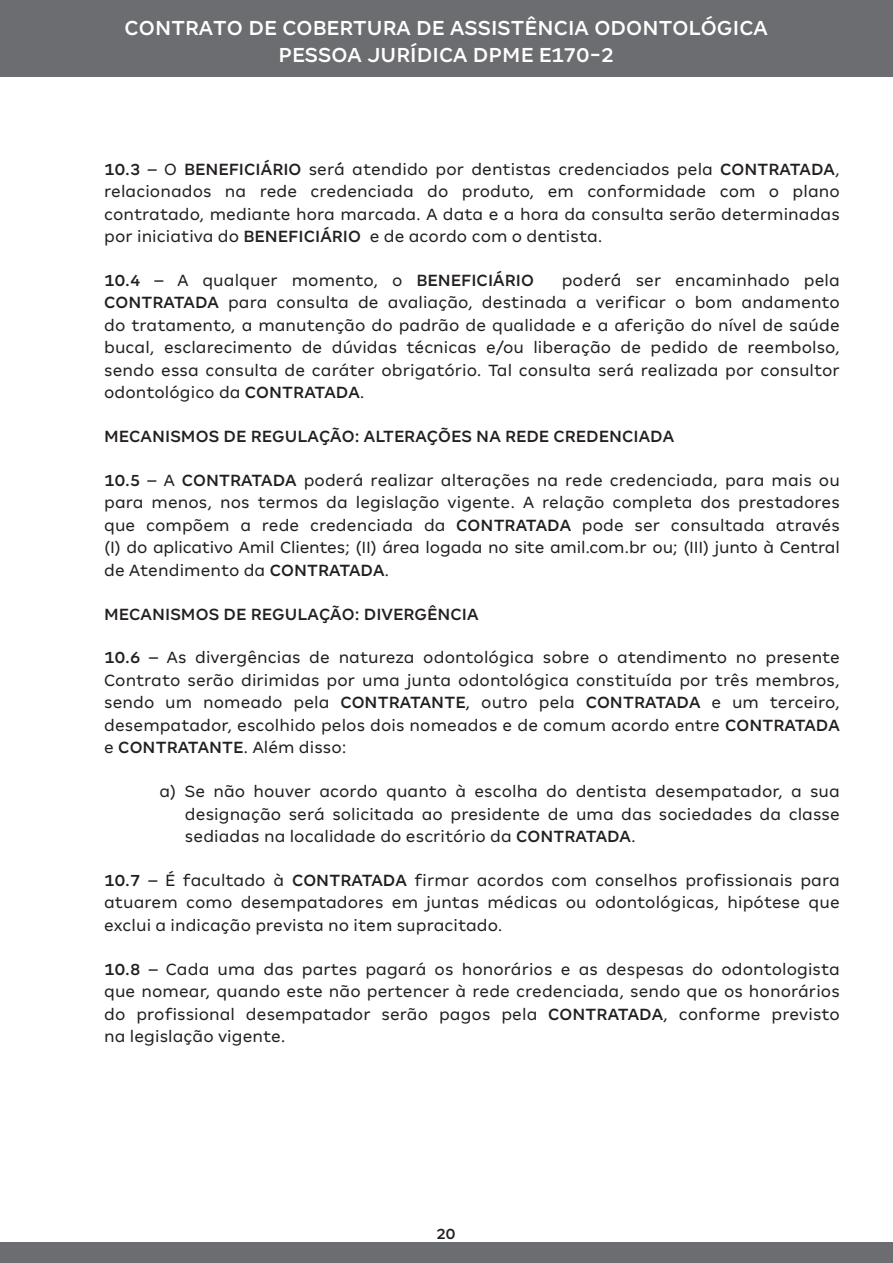
<style>
.page{position:relative;width:893px;height:1263px;background:#fff}
.page>*{position:absolute;margin:0;border:0;box-sizing:border-box;transform-origin:0 0}
.t1{font:500 22.5px/27px "Amil Typeface";letter-spacing:.005em;color:#fff;text-align:center}
.t2{font:18px/22.5px "Amil Typeface";letter-spacing:.005em;color:#231f20;text-align:justify}
.t3{font:500 18px "Amil Typeface";letter-spacing:.005em;color:#231f20}
.t4{font:500 16.5px "Amil Typeface";color:#231f20}
.s1{font-weight:500}
</style>
<div class="page">
<div style="left:0;top:1243px;width:893px;height:20px;background:#6c6d70"></div>
<div style="left:0;top:0;width:893px;height:76px;background:#6c6d70"></div>
<p class="t1" style="left:125px;top:14px;width:645px">CONTRATO DE COBERTURA DE ASSISTÊNCIA ODONTOLÓGICA<br>PESSOA JURÍDICA DPME E170-2</p>
<p class="t2" style="left:104px;top:157px;width:737px"><span class="s1">10.3</span> – O <span class="s1">BENEFICIÁRIO</span> será́ atendido por dentistas credenciados pela <span class="s1">CONTRATADA</span>, relacionados na rede credenciada do produto, em conformidade com o plano contratado, mediante hora marcada. A data e a hora da consulta serão determinadas por iniciativa do <span class="s1">BENEFICIÁRIO</span> e de acordo com o dentista.</p>
<p class="t2" style="left:104px;top:269px;width:431px"><span class="s1">10.4</span> – A qualquer momento, o <span class="s1">BENEFICIÁRIO</span></p>
<p class="t2" style="left:104px;top:269px;width:737px;text-indent:458px">poderá́ ser encaminhado pela <span class="s1">CONTRATADA</span> para consulta de avaliação, destinada a verificar o bom andamento do tratamento, a manutenção do padrão de qualidade e a aferição do nível de saúde bucal, esclarecimento de dúvidas técnicas e/ou liberação de pedido de reembolso, sendo essa consulta de caráter obrigatório. Tal consulta será realizada por consultor odontológico da <span class="s1">CONTRATADA</span>.</p>
<p class="t3" style="left:104px;top:426px;width:571px">MECANISMOS DE REGULAÇÃO: ALTERAÇÕES NA REDE CREDENCIADA</p>
<p class="t2" style="left:104px;top:469px;width:737px"><span class="s1">10.5</span> – A <span class="s1">CONTRATADA</span> poderá realizar alterações na rede credenciada, para mais ou para menos, nos termos da legislação vigente. A relação completa dos prestadores que compõem a rede credenciada da <span class="s1">CONTRATADA</span> pode ser consultada através (I) do aplicativo Amil Clientes; (II) área logada no site amil.com.br ou; (III) junto à Central de Atendimento da <span class="s1">CONTRATADA</span>.</p>
<p class="t3" style="left:104px;top:603px;width:376px">MECANISMOS DE REGULAÇÃO: DIVERGÊNCIA</p>
<p class="t2" style="left:104px;top:646px;width:737px"><span class="s1">10.6</span> – As divergências de natureza odontológica sobre o atendimento no presente Contrato serão dirimidas por uma junta odontológica constituída por três membros, sendo um nomeado pela <span class="s1">CONTRATANTE</span>, outro pela <span class="s1">CONTRATADA</span> e um terceiro, desempatador, escolhido pelos dois nomeados e de comum acordo entre <span class="s1">CONTRATADA </span>e <span class="s1">CONTRATANTE</span>. Além disso:</p>
<p class="t2" style="left:185px;top:780px;width:656px;text-indent:-26px">a) Se não houver acordo quanto à escolha do dentista desempatador, a sua designação será solicitada ao presidente de uma das sociedades da classe sediadas na localidade do escritório da <span class="s1">CONTRATADA</span>.</p>
<p class="t2" style="left:104px;top:869px;width:737px"><span class="s1">10.7</span> – É facultado à <span class="s1">CONTRATADA</span> firmar acordos com conselhos profissionais para atuarem como desempatadores em juntas médicas ou odontológicas, hipótese que exclui a indicação prevista no item supracitado.</p>
<p class="t2" style="left:104px;top:958px;width:737px"><span class="s1">10.8</span> – Cada uma das partes pagará os honorários e as despesas do odontologista que nomear, quando este não pertencer à rede credenciada, sendo que os honorários do profissional desempatador serão pagos pela <span class="s1">CONTRATADA</span>, conforme previsto na legislação vigente.</p>
<p class="t4" style="left:436px;top:1224px;width:21px">20</p>
</div>
